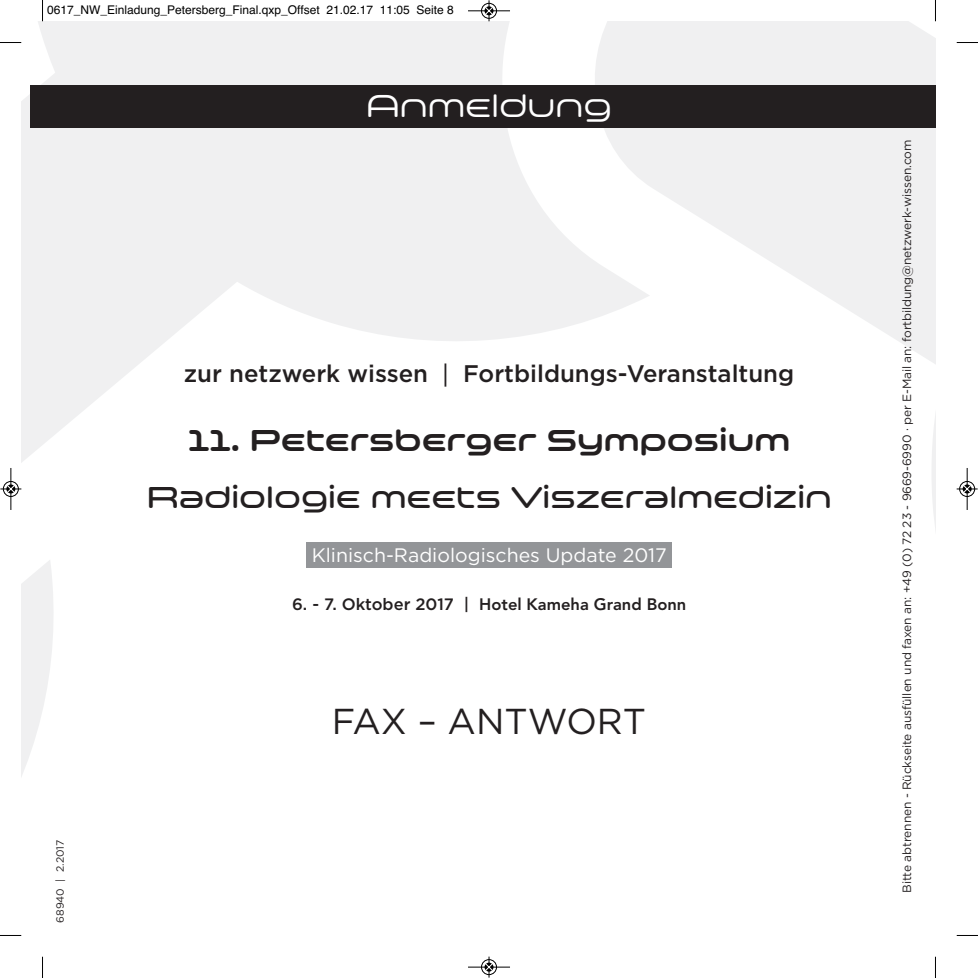
<style>
.page{position:relative;width:978px;height:978px;background:#fff}
.page>*{position:absolute;margin:0;border:0;box-sizing:border-box;transform-origin:0 0}
.t1{font:36px "Gotham";letter-spacing:-.005em;color:#231f20}
.t2{font:31.5px "Space Colony";color:#fff}
.t3{font:500 30px "Space Colony";color:#231f20}
.t4{font:600 30px "Space Colony";color:#231f20}
.t5{font:500 24px "Gotham";color:#231f20}
.t6{font:19.5px "Gotham";color:#fff}
.t7{font:800 16.5px "Avenir";color:#231f20}
.t8{font:12px "Gotham";letter-spacing:-.01em;color:#231f20}
.t9{font:12px "Helvetica";color:#000}
.t10{font:10.5px "Gotham";color:#231f20}
.s1{font-family:"Gotham";font-weight:500}
</style>
<div class="page">
<svg style="left:890px;top:21px;width:45px;height:500px;fill:#f0f0f1"></svg>
<svg style="left:21px;top:21px;width:869px;height:409px;fill:#f0f0f1"></svg>
<div style="left:30px;top:85px;width:905px;height:43px;background:#231f20"></div>
<div style="left:306px;top:542px;width:366px;height:26px;background:#939598"></div>
<svg style="left:42px;top:0;width:1px;height:21px"></svg>
<svg style="left:0;top:42px;width:21px;height:1px"></svg>
<svg style="left:935px;top:0;width:1px;height:21px"></svg>
<svg style="left:957px;top:42px;width:21px;height:1px"></svg>
<svg style="left:935px;top:957px;width:1px;height:21px"></svg>
<svg style="left:957px;top:935px;width:21px;height:1px"></svg>
<hr style="left:468px;top:11px;width:42px;height:1px;background:#000">
<div style="left:481px;top:3px;width:16px;height:16px;border:1px solid #000;border-radius:50%"></div>
<svg style="left:485px;top:0;width:8px;height:21px"></svg>
<hr style="left:468px;top:967px;width:42px;height:1px;background:#000">
<div style="left:481px;top:959px;width:16px;height:16px;border:1px solid #000;border-radius:50%"></div>
<svg style="left:485px;top:957px;width:8px;height:21px"></svg>
<svg style="left:0;top:177px;width:60px;height:801px"></svg>
<hr style="left:967px;top:468px;width:1px;height:42px;background:#000">
<div style="left:959px;top:481px;width:16px;height:16px;border:1px solid #000;border-radius:50%"></div>
<svg style="left:957px;top:485px;width:21px;height:8px"></svg>
<svg style="left:445px;top:363px;width:2px;height:23px"></svg>
<p class="t9" style="left:47px;top:2px;width:408px">0617_NW_Einladung_Petersberg_Final.qxp_Offset 21.02.17 11:05 Seite 8</p>
<h2 class="t2" style="left:366px;top:95px;width:247px">Anmeldung</h2>
<h3 class="t5" style="left:184px;top:365px;width:246px">zur netzwerk wissen</h3>
<h3 class="t5" style="left:463px;top:365px;width:333px">Fortbildungs-Veranstaltung</h3>
<h3 class="t4" style="left:188px;top:430px;width:603px">11. Petersberger Symposium</h3>
<h3 class="t3" style="left:147px;top:487px;width:686px">Radiologie meets Viszeralmedizin</h3>
<h3 class="t6" style="left:312px;top:548px;width:357px">Klinisch-Radiologisches Update 2017</h3>
<h3 class="t7" style="left:292px;top:591px;width:396px"><span class="s1">6. - 7. Oktober 2017 |</span> Hotel Kameha Grand Bonn</h3>
<p class="t10" style="left:56px;top:923px;width:85px;rotate:-90deg">68940 | 2.2017</p>
<h1 class="t1" style="left:332px;top:709px;width:316px">FAX – ANTWORT</h1>
<p class="t8" style="left:903px;top:893px;width:755px;rotate:-90deg">Bitte abtrennen - Rückseite ausfüllen und faxen an: +49 (0) 72 23 - 9669-6990 · per E-Mail an: fortbildung@netzwerk-wissen.com</p>
</div>
